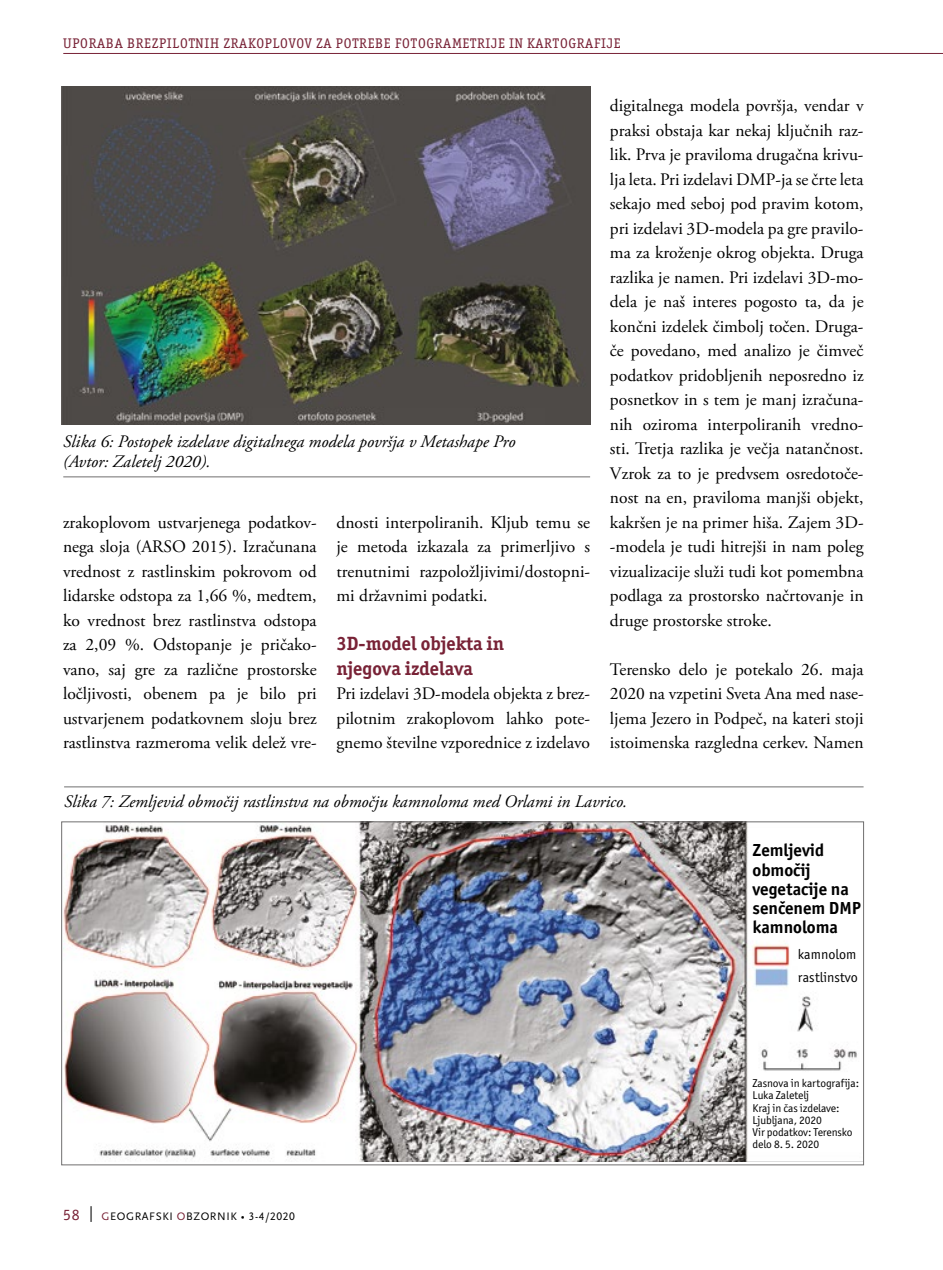
<style>
.page{position:relative;width:943px;height:1270px;background:#fff}
.page>*{position:absolute;margin:0;border:0;box-sizing:border-box;transform-origin:0 0}
.t1{font:700 19.25px/24.5px "Officina Ser Itc TEE";color:#782236}
.t2{font:17.5px/24.5px "Adobe Garamond Pro";color:#000;text-align:justify}
.t3{font:italic 17.5px/19.2px "Adobe Garamond Pro";color:#000}
.t4{font:700 17.5px/19.2px "Officina San Itc TEE";color:#000}
.t5{font:14px "Officina Ser Itc TEE";letter-spacing:.05em;color:#782236}
.t6{font:14px/22.8px "Officina San Itc TEE";color:#000}
.t7{font:11.38px/12.2px "Officina San Itc TEE";letter-spacing:-.01em;color:#000}
.t8{font:11.38px "AE Scala Sans";letter-spacing:.05em;color:#000}
.s1{font-family:"Officina Ser Itc TEE";font-size:15.75px;color:#782236}
.s2{color:#782236}
.s3{font-family:"AE Scala Sans SC"}
</style>
<div class="page">
<hr style="left:63px;top:53px;width:880px;height:1px;background:#782236">
<img style="left:62px;top:87px;width:528px;height:338px">
<hr style="left:63px;top:477px;width:527px;height:1px;background:#706f6f">
<img style="left:63px;top:824px;width:798px;height:338px">
<hr style="left:64px;top:787px;width:799px;height:1px;background:#706f6f">
<p class="t5" style="left:63px;top:35px;width:558px">UPORABA BREZPILOTNIH ZRAKOPLOVOV ZA POTREBE FOTOGRAMETRIJE IN KARTOGRAFIJE</p>
<p class="t3" style="left:63px;top:433px;width:454px">Slika 6: Postopek izdelave digitalnega modela površja v Metashape Pro (Avtor: Zaletelj 2020).</p>
<p class="t2" style="left:63px;top:511px;width:255px">zrakoplovom ustvarjenega podatkov&shy;nega sloja (ARSO 2015). Izračunana vrednost z rastlinskim pokrovom od lidarske odstopa za 1,66 %, medtem, ko vrednost brez rastlinstva odstopa za 2,09 %. Odstopanje je pričako&shy;vano, saj gre za različne prostorske ločljivosti, obenem pa je bilo pri ustvarjenem podatkovnem sloju brez rastlinstva razmeroma velik delež vre-</p>
<p class="t2" style="left:336px;top:511px;width:255px">dnosti interpoliranih. Kljub temu se je metoda izkazala za primerljivo s trenutnimi razpoložljivimi/dostopni&shy;mi državnimi podatki.</p>
<p class="t1" style="left:336px;top:631px;width:169px">3D-model objekta in njegova izdelava</p>
<p class="t2" style="left:336px;top:682px;width:255px">Pri izdelavi 3D-modela objekta z brez&shy;pilotnim zrakoplovom lahko pote&shy;gnemo številne vzporednice z izdelavo</p>
<p class="t2" style="left:610px;top:94px;width:255px">digitalnega modela površja, vendar v praksi obstaja kar nekaj ključnih raz&shy;lik. Prva je praviloma drugačna krivu&shy;lja leta. Pri izdelavi DMP-ja se črte leta sekajo med seboj pod pravim kotom, pri izdelavi 3D-modela pa gre pravilo&shy;ma za kroženje okrog objekta. Druga razlika je namen. Pri izdelavi 3D-mo&shy;dela je naš interes pogosto ta, da je končni izdelek čimbolj točen. Druga&shy;če povedano, med analizo je čimveč podatkov pridobljenih neposredno iz posnetkov in s tem je manj izračuna&shy;nih oziroma interpoliranih vredno&shy;sti. Tretja razlika je večja natančnost.<br>Vzrok za to je predvsem osredotoče&shy;nost na en, praviloma manjši objekt, kakršen je na primer hiša. Zajem 3D--modela je tudi hitrejši in nam poleg vizualizacije služi tudi kot pomembna podlaga za prostorsko načrtovanje in druge prostorske stroke.</p>
<p class="t2" style="left:610px;top:658px;width:255px">Terensko delo je potekalo 26. maja 2020 na vzpetini Sveta Ana med nase&shy;ljema Jezero in Podpeč, na kateri stoji istoimenska razgledna cerkev. Namen</p>
<p class="t3" style="left:64px;top:792px;width:564px">Slika 7: Zemljevid območij rastlinstva na območju kamnoloma med Orlami in Lavrico.</p>
<p class="t8" style="left:63px;top:1210px;width:233px"><span class="s1">58</span> <sup>|</sup> <span class="s2">G</span>EOGRAFSKI <span class="s2">O</span>BZORNIK • <span class="s3">3-4/2020</span></p>
<p class="t4" style="left:752px;top:841px;width:110px">Zemljevid območij vegetacije na senčenem DMP kamnoloma</p>
<p class="t6" style="left:797px;top:943px;width:62px">kamnolom rastlinstvo</p>
<p class="t7" style="left:752px;top:1077px;width:108px">Zasnova in kartografija:<br>Luka Zaletelj<br>Kraj in čas izdelave:<br>Ljubljana, 2020<br>Vir podatkov: Terensko delo 8. 5. 2020</p>
</div>
